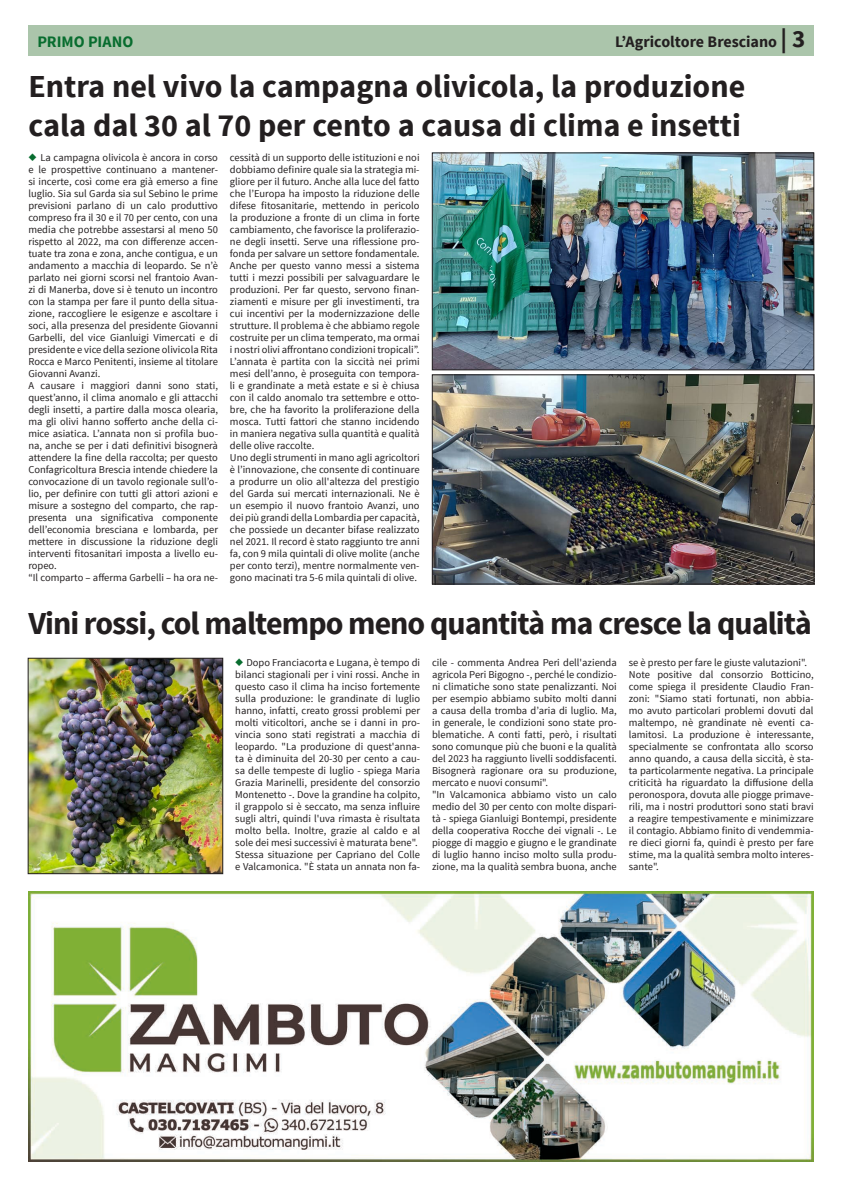
<style>
.page{position:relative;width:842px;height:1191px;background:#fff}
.page>*{position:absolute;margin:0;border:0;box-sizing:border-box;transform-origin:0 0}
.Testo_lungo{font:700 32px/38.4px "Source Sans Pro";color:#231f20}
.Testo_lungo-2{font:700 32px "Source Sans Pro";letter-spacing:-.03em;color:#231f20}
.t1{font:700 16px "Source Sans Pro";letter-spacing:-.005em;color:#231f20}
.t2{font:700 16px "Source Sans Pro";letter-spacing:-.005em;color:#086d2f}
.Testo_lungo-3{font:10.5px/12px "Source Sans Pro";color:#231f20;text-align:justify}
.s1{font-size:25px}
.s2{color:#086d2f}
</style>
<div class="page">
<div style="left:29px;top:26px;width:785px;height:30px;background:#abc5ab"></div>
<img style="left:434px;top:154px;width:378px;height:214px">
<div style="left:432px;top:152px;width:382px;height:218px;border:1px solid #231f20"></div>
<img style="left:28px;top:892px;width:786px;height:269px">
<img style="left:30px;top:659px;width:191px;height:213px">
<div style="left:28px;top:657px;width:195px;height:217px;border:1px solid #231f20"></div>
<img style="left:434px;top:376px;width:378px;height:206px">
<div style="left:432px;top:374px;width:382px;height:210px;border:1px solid #231f20"></div>
<p class="t2" style="left:37px;top:32px;width:97px">PRIMO PIANO</p>
<h2 class="t1" style="left:615px;top:32px;width:192px">L’Agricoltore Bresciano <span class="s1">| 3</span></h2>
<p class="Testo_lungo" style="left:28px;top:69px;width:718px">Entra nel vivo la campagna olivicola, la produzione cala dal 30 al 70 per cento a causa di clima e insetti</p>
<p class="Testo_lungo-3" style="left:28px;top:152px;width:191px"><span class="s2">◆</span> La campagna olivicola è ancora in corso e le prospettive continuano a mantener&shy;si incerte, così come era già emerso a fine luglio. Sia sul Garda sia sul Sebino le prime previsioni parlano di un calo produttivo compreso fra il 30 e il 70 per cento, con una media che potrebbe assestarsi al meno 50 rispetto al 2022, ma con differenze accen&shy;tuate tra zona e zona, anche contigua, e un andamento a macchia di leopardo. Se n’è parlato nei giorni scorsi nel frantoio Avan&shy;zi di Manerba, dove si è tenuto un incontro con la stampa per fare il punto della situa&shy;zione, raccogliere le esigenze e ascoltare i soci, alla presenza del presidente Giovanni Garbelli, del vice Gianluigi Vimercati e di presidente e vice della sezione olivicola Rita Rocca e Marco Penitenti, insieme al titolare Giovanni Avanzi.</p>
<p class="Testo_lungo-3" style="left:28px;top:380px;width:191px">A causare i maggiori danni sono stati, quest’anno, il clima anomalo e gli attacchi degli insetti, a partire dalla mosca olearia, ma gli olivi hanno sofferto anche della ci&shy;mice asiatica. L’annata non si profila buo&shy;na, anche se per i dati definitivi bisognerà attendere la fine della raccolta; per questo Confagricoltura Brescia intende chiedere la convocazione di un tavolo regionale sull’o&shy;lio, per definire con tutti gli attori azioni e misure a sostegno del comparto, che rap&shy;presenta una significativa componente dell’economia bresciana e lombarda, per mettere in discussione la riduzione degli interventi fitosanitari imposta a livello eu&shy;ropeo.</p>
<p class="Testo_lungo-3" style="left:28px;top:572px;width:191px">“Il comparto – afferma Garbelli – ha ora ne-</p>
<h2 class="t2" style="left:37px;top:32px;width:120px">TITOLO RUBRICA</h2>
<p class="Testo_lungo-3" style="left:230px;top:152px;width:191px">cessità di un supporto delle istituzioni e noi dobbiamo definire quale sia la strategia mi&shy;gliore per il futuro. Anche alla luce del fatto che l’Europa ha imposto la riduzione delle difese fitosanitarie, mettendo in pericolo la produzione a fronte di un clima in forte cambiamento, che favorisce la proliferazio&shy;ne degli insetti. Serve una riflessione pro&shy;fonda per salvare un settore fondamentale.<br>Anche per questo vanno messi a sistema tutti i mezzi possibili per salvaguardare le produzioni. Per far questo, servono finan&shy;ziamenti e misure per gli investimenti, tra cui incentivi per la modernizzazione delle strutture. Il problema è che abbiamo regole costruite per un clima temperato, ma ormai i nostri olivi affrontano condizioni tropicali”.</p>
<p class="Testo_lungo-3" style="left:230px;top:356px;width:191px">L’annata è partita con la siccità nei primi mesi dell’anno, è proseguita con tempora&shy;li e grandinate a metà estate e si è chiusa con il caldo anomalo tra settembre e otto&shy;bre, che ha favorito la proliferazione della mosca. Tutti fattori che stanno incidendo in maniera negativa sulla quantità e qualità delle olive raccolte.</p>
<p class="Testo_lungo-3" style="left:230px;top:452px;width:191px">Uno degli strumenti in mano agli agricoltori è l’innovazione, che consente di continuare a produrre un olio all'altezza del prestigio del Garda sui mercati internazionali. Ne è un esempio il nuovo frantoio Avanzi, uno dei più grandi della Lombardia per capacità, che possiede un decanter bifase realizzato nel 2021. Il record è stato raggiunto tre anni fa, con 9 mila quintali di olive molite (anche per conto terzi), mentre normalmente ven&shy;gono macinati tra 5-6 mila quintali di olive.</p>
<p class="Testo_lungo-2" style="left:28px;top:602px;width:785px">Vini rossi, col maltempo meno quantità ma cresce la qualità</p>
<p class="Testo_lungo-3" style="left:235px;top:657px;width:186px"><span class="s2">◆</span> Dopo Franciacorta e Lugana, è tempo di bilanci stagionali per i vini rossi. Anche in questo caso il clima ha inciso fortemente sulla produzione: le grandinate di luglio hanno, infatti, creato grossi problemi per molti viticoltori, anche se i danni in pro&shy;vincia sono stati registrati a macchia di leopardo. "La produzione di quest'anna&shy;ta è diminuita del 20-30 per cento a cau&shy;sa delle tempeste di luglio - spiega Maria Grazia Marinelli, presidente del consorzio Montenetto -. Dove la grandine ha colpito, il grappolo si è seccato, ma senza influire sugli altri, quindi l'uva rimasta è risultata molto bella. Inoltre, grazie al caldo e al sole dei mesi successivi è maturata bene".</p>
<p class="Testo_lungo-3" style="left:235px;top:849px;width:186px">Stessa situazione per Capriano del Colle e Valcamonica. "È stata un annata non fa-</p>
<p class="Testo_lungo-3" style="left:629px;top:656px;width:180px">se è presto per fare le giuste valutazioni".</p>
<p class="Testo_lungo-3" style="left:629px;top:668px;width:186px">Note positive dal consorzio Botticino, come spiega il presidente Claudio Fran&shy;zoni: "Siamo stati fortunati, non abbia&shy;mo avuto particolari problemi dovuti dal maltempo, nè grandinate nè eventi ca&shy;lamitosi. La produzione è interessante, specialmente se confrontata allo scorso anno quando, a causa della siccità, è sta&shy;ta particolarmente negativa. La principale criticità ha riguardato la diffusione della peronospora, dovuta alle piogge primave&shy;rili, ma i nostri produttori sono stati bravi a reagire tempestivamente e minimizzare il contagio. Abbiamo finito di vendemmia&shy;re dieci giorni fa, quindi è presto per fare stime, ma la qualità sembra molto interes&shy;sante".</p>
<p class="Testo_lungo-3" style="left:432px;top:656px;width:186px">cile - commenta Andrea Peri dell'azienda agricola Peri Bigogno -, perché le condizio&shy;ni climatiche sono state penalizzanti. Noi per esempio abbiamo subito molti danni a causa della tromba d’aria di luglio. Ma, in generale, le condizioni sono state pro&shy;blematiche. A conti fatti, però, i risultati sono comunque più che buoni e la qualità del 2023 ha raggiunto livelli soddisfacenti.<br>Bisognerà ragionare ora su produzione, mercato e nuovi consumi".</p>
<p class="Testo_lungo-3" style="left:432px;top:788px;width:186px">"In Valcamonica abbiamo visto un calo medio del 30 per cento con molte dispari&shy;tà - spiega Gianluigi Bontempi, presidente della cooperativa Rocche dei vignali -. Le piogge di maggio e giugno e le grandinate di luglio hanno inciso molto sulla produ&shy;zione, ma la qualità sembra buona, anche</p>
</div>
